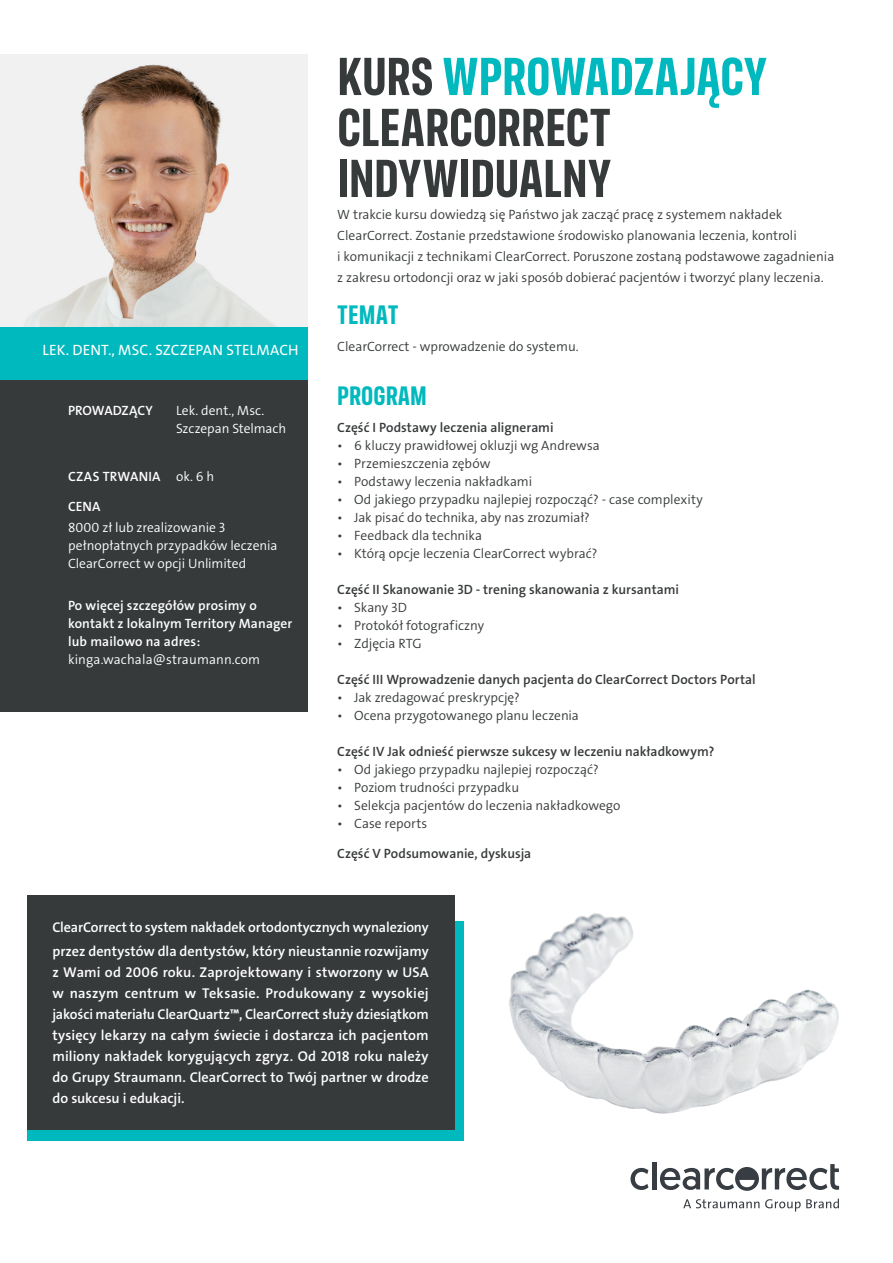
<style>
.page{position:relative;width:893px;height:1263px;background:#fff}
.page>*{position:absolute;margin:0;border:0;box-sizing:border-box;transform-origin:0 0}
.t1{font:700 54px/51px "FS Industrie Cd";letter-spacing:-.005em;color:#373a3b}
.t2{font:700 27px "FS Industrie Cd";color:#00b9be}
.t3{font:15px "The Sans LP5 Plain";letter-spacing:.01em;color:#fff}
.t4{font:14.25px/21px "The Sans LP6 Se Bld";letter-spacing:-.005em;color:#fff}
.t5{font:13.5px/21px "The Sans LP4 Se Lig";color:#373a3b}
.t6{font:13.5px "The Sans LP6 Se Bld";color:#373a3b}
.t7{font:13.5px/18px "The Sans LP4 Se Lig";color:#fff}
.t8{font:13.5px/18px "The Sans LP6 Se Bld";letter-spacing:.01em;color:#fff}
.t9{font:13.5px "The Sans LP6 Se Bld";letter-spacing:-.01em;color:#fff}
.s1{font-family:"The Sans LP4 Se Lig"}
.s2{color:#00b9be}
</style>
<div class="page">
<img style="left:0;top:54px;width:307px;height:273px">
<div style="left:0;top:379px;width:307px;height:333px;background:#373a3b"></div>
<div style="left:0;top:327px;width:307px;height:52px;background:#00b9be"></div>
<img style="left:509px;top:913px;width:330px;height:201px">
<div style="left:27px;top:921px;width:437px;height:220px;background:#00b9be"></div>
<div style="left:27px;top:896px;width:427px;height:234px;background:#373a3b"></div>
<svg style="left:630px;top:1168px;width:18px;height:22px"></svg>
<hr style="left:652px;top:1162px;width:4px;height:27px;background:#373d42">
<svg style="left:660px;top:1164px;width:179px;height:27px"></svg>
<svg style="left:683px;top:1199px;width:76px;height:9px"></svg>
<svg style="left:765px;top:1198px;width:74px;height:13px"></svg>
<p class="t3" style="left:43px;top:340px;width:258px">LEK. DENT., MSC. SZCZEPAN STELMACH</p>
<p class="t9" style="left:68px;top:402px;width:86px">PROWADZĄCY</p>
<p class="t7" style="left:176px;top:402px;width:112px">Lek. dent., Msc.<br>Szczepan Stelmach</p>
<p class="t8" style="left:68px;top:468px;width:148px">CZAS TRWANIA <span class="s1">ok. 6 h</span></p>
<p class="t8" style="left:68px;top:498px;width:34px">CENA</p>
<p class="t7" style="left:68px;top:519px;width:211px">8000 zł lub zrealizowanie 3 pełnopłatnych przypadków leczenia<br>ClearCorrect w opcji Unlimited</p>
<p class="t8" style="left:68px;top:597px;width:226px">Po więcej szczegółów prosimy o kontakt z lokalnym Territory Manager lub mailowo na adres:</p>
<p class="t7" style="left:68px;top:651px;width:194px">kinga.wachala@straumann.com</p>
<h1 class="t1" style="left:337px;top:51px;width:431px">KURS <span class="s2">WPROWADZAJĄCY<br></span>CLEARCORRECT<br>INDYWIDUALNY</h1>
<p class="t5" style="left:337px;top:204px;width:499px">W trakcie kursu dowiedzą się Państwo jak zacząć pracę z systemem nakładek ClearCorrect. Zostanie przedstawione środowisko planowania leczenia, kontroli<br>i komunikacji z technikami ClearCorrect. Poruszone zostaną podstawowe zagadnienia z zakresu ortodoncji oraz w jaki sposób dobierać pacjentów i tworzyć plany leczenia.</p>
<h2 class="t2" style="left:337px;top:298px;width:63px">TEMAT</h2>
<p class="t5" style="left:337px;top:336px;width:243px">ClearCorrect - wprowadzenie do systemu.</p>
<h2 class="t2" style="left:337px;top:379px;width:91px">PROGRAM</h2>
<p class="t6" style="left:337px;top:419px;width:218px">Część I Podstawy leczenia alignerami</p>
<p class="t5" style="left:337px;top:435px;width:264px">• 6 kluczy prawidłowej okluzji wg Andrewsa</p>
<p class="t5" style="left:337px;top:453px;width:155px">• Przemieszczenia zębów</p>
<p class="t5" style="left:337px;top:471px;width:196px">• Podstawy leczenia nakładkami</p>
<p class="t5" style="left:337px;top:489px;width:367px">• Od jakiego przypadku najlepiej rozpocząć? - case complexity</p>
<p class="t5" style="left:337px;top:507px;width:254px">• Jak pisać do technika, aby nas zrozumiał?</p>
<p class="t5" style="left:337px;top:525px;width:146px">• Feedback dla technika</p>
<p class="t5" style="left:337px;top:543px;width:262px">• Którą opcje leczenia ClearCorrect wybrać?</p>
<p class="t6" style="left:337px;top:581px;width:343px">Część II Skanowanie 3D - trening skanowania z kursantami</p>
<p class="t5" style="left:337px;top:597px;width:71px">• Skany 3D</p>
<p class="t5" style="left:337px;top:615px;width:148px">• Protokół fotograficzny</p>
<p class="t5" style="left:337px;top:633px;width:86px">• Zdjęcia RTG</p>
<p class="t6" style="left:337px;top:671px;width:420px">Część III Wprowadzenie danych pacjenta do ClearCorrect Doctors Portal</p>
<p class="t5" style="left:337px;top:687px;width:184px">• Jak zredagować preskrypcję?</p>
<p class="t5" style="left:337px;top:705px;width:243px">• Ocena przygotowanego planu leczenia</p>
<p class="t6" style="left:337px;top:743px;width:379px">Część IV Jak odnieść pierwsze sukcesy w leczeniu nakładkowym?</p>
<p class="t5" style="left:337px;top:759px;width:263px">• Od jakiego przypadku najlepiej rozpocząć?</p>
<p class="t5" style="left:337px;top:777px;width:183px">• Poziom trudności przypadku</p>
<p class="t5" style="left:337px;top:795px;width:285px">• Selekcja pacjentów do leczenia nakładkowego</p>
<p class="t5" style="left:337px;top:813px;width:92px">• Case reports</p>
<p class="t6" style="left:337px;top:845px;width:196px">Część V Podsumowanie, dyskusja</p>
<p class="t4" style="left:52px;top:915px;width:378px;line-height:24px">ClearCorrect to system nakładek ortodontycznych wynaleziony przez dentystów dla dentystów, który nieustannie rozwijamy</p>
<p class="t4" style="left:52px;top:962px;width:378px;text-align:justify">z Wami od 2006 roku. Zaprojektowany i stworzony w USA w naszym centrum w Teksasie. Produkowany z wysokiej jakości materiału ClearQuartz™, ClearCorrect służy dziesiątkom tysięcy lekarzy na całym świecie i dostarcza ich pacjentom miliony nakładek korygujących zgryz. Od 2018 roku należy do Grupy Straumann. ClearCorrect to Twój partner w drodze do sukcesu i edukacji.</p>
</div>
